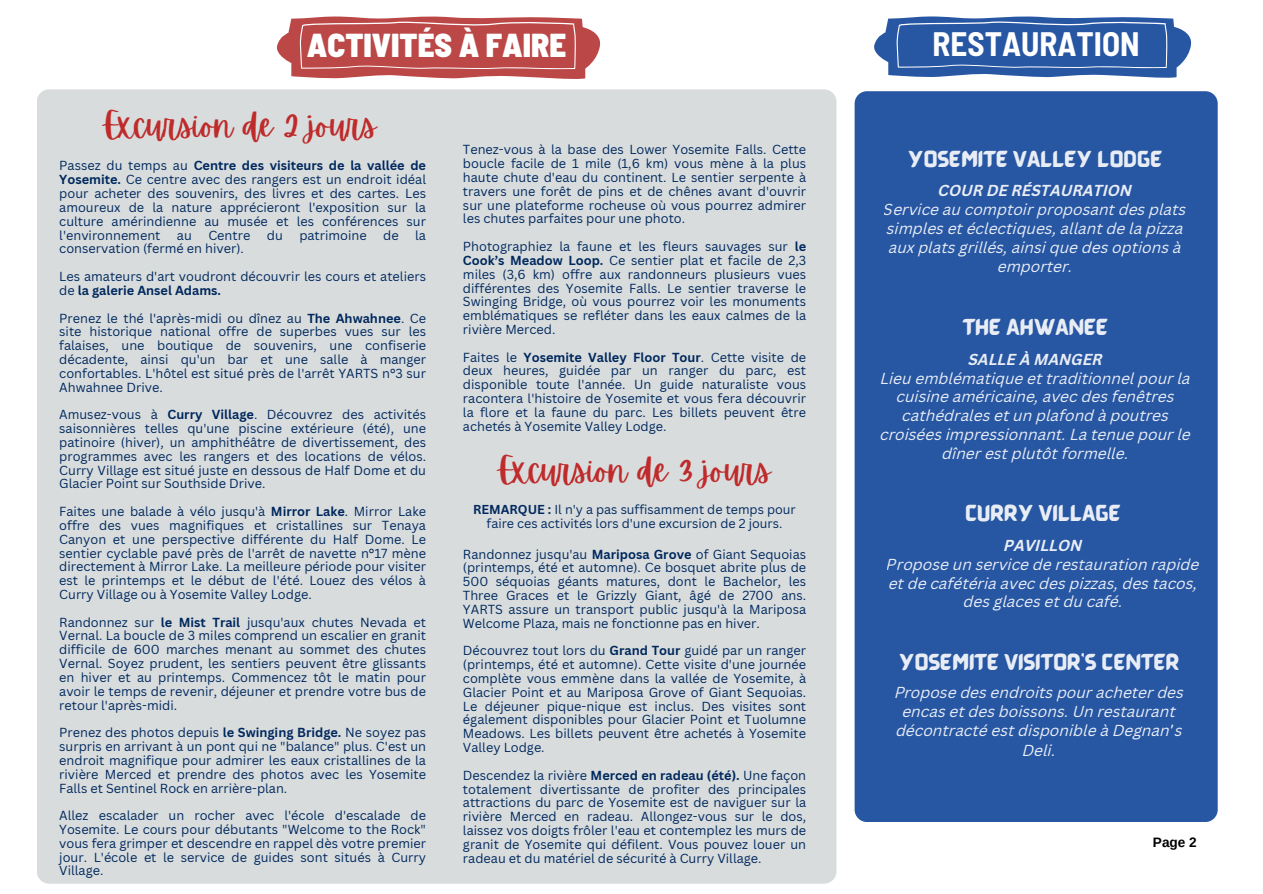
<style>
.page{position:relative;width:1263px;height:894px;background:#fff}
.page>*{position:absolute;margin:0;border:0;box-sizing:border-box;transform-origin:0 0}
.t1{font:33.3px "Apricots";color:#bf2b2b}
.t2{font:900 semi-condensed 33.15px "Barlow";color:#fff}
.t3{font:700 semi-condensed 33.15px "Barlow";color:#fff}
.t4{font:17.25px "BARABARA Regular";color:#fff}
.t5{font:italic 15.45px/19.2px "Canva Sans";color:#fff;text-align:center}
.t6{font:italic 700 15.45px "Canva Sans";color:#fff}
.t7{font:700 13.65px "Arimo";color:#000}
.t8{font:12.75px/13.8px "Canva Sans";color:#00285d;text-align:justify}
.t9{font:12.6px/13.6px "Canva Sans";color:#00285d;text-align:center}
.s1{font-weight:700}
.s2{font-family:"Noto Sans Gurmukhi";font-style:normal}
</style>
<div class="page">
<div style="left:37px;top:89px;width:799px;height:794px;background:#d8dcdd;border-radius:12px"></div>
<svg style="left:277px;top:16px;width:323px;height:63px;background:#c46060"></svg>
<div style="left:855px;top:91px;width:363px;height:730px;background:#2756a3;border-radius:12px"></div>
<svg style="left:874px;top:16px;width:317px;height:62px;background:#456eb0"></svg>
<p class="t2" style="left:307px;top:24px;width:261px">ACTIVITÉS À FAIRE</p>
<p class="t3" style="left:933px;top:23px;width:209px">RESTAURATION</p>
<p class="t2" style="left:336px;top:44px;width:199px">THINGS TO DO:</p>
<h1 class="t2" style="left:933px;top:44px;width:199px">THINGS TO DO:</h1>
<h1 class="t1" style="left:104px;top:106px;width:274px">Excursion de 2 jours</h1>
<h2 class="t8" style="left:59px;top:158px;width:368px">Passez du temps au <span class="s1">Centre des visiteurs de la vallée de Yosemite.</span> Ce centre avec des rangers est un endroit idéal pour acheter des souvenirs, des livres et des cartes. Les amoureux de la nature apprécieront l'exposition sur la culture amérindienne au musée et les conférences sur l'environnement</h2>
<p class="t8" style="left:463px;top:142px;width:345px">Tenez-vous à la base des Lower Yosemite Falls. Cette boucle facile de 1 mile (1,6 km) vous mène à la plus haute chute d'eau du continent. Le sentier serpente à travers une forêt de pins et de chênes avant d'ouvrir sur une plateforme rocheuse où vous pourrez admirer les chutes parfaites pour une photo.</p>
<p class="t8" style="left:463px;top:239px;width:345px">Photographiez la faune et les fleurs sauvages sur <span class="s1">le Cook’s Meadow Loop.</span> Ce sentier plat et facile de 2,3 miles (3,6 km) offre aux randonneurs plusieurs vues différentes des Yosemite Falls. Le sentier traverse le Swinging Bridge, où vous pourrez voir les monuments emblématiques se refléter dans les eaux calmes de la rivière Merced.</p>
<p class="t8" style="left:463px;top:350px;width:345px">Faites le <span class="s1">Yosemite Valley Floor Tour</span>. Cette visite de deux heures, guidée par un ranger du parc, est disponible toute l'année. Un guide naturaliste vous racontera l'histoire de Yosemite et vous fera découvrir la flore et la faune du parc. Les billets peuvent être achetés à Yosemite Valley Lodge.</p>
<h3 class="t4" style="left:908px;top:147px;width:256px">YOSEMITE VALLEY LODGE</h3>
<p class="t6" style="left:938px;top:184px;width:195px">COUR DE RÉSTAURATION</p>
<p class="t5" style="left:884px;top:201px;width:304px">Service au comptoir proposant des plats simples et éclectiques, allant de la pizza aux plats grillés, ainsi que des options à emporter.</p>
<h2 class="t8" style="left:177px;top:228px;width:16px">au</h2>
<h2 class="t8" style="left:208px;top:228px;width:43px">Centre</h2>
<h2 class="t8" style="left:267px;top:228px;width:17px">du</h2>
<h2 class="t8" style="left:299px;top:228px;width:69px">patrimoine</h2>
<h2 class="t8" style="left:383px;top:228px;width:17px">de</h2>
<h2 class="t8" style="left:415px;top:228px;width:12px">la</h2>
<h2 class="t8" style="left:59px;top:241px;width:186px">conservation (fermé en hiver).</h2>
<p class="t8" style="left:59px;top:269px;width:368px">Les amateurs d'art voudront découvrir les cours et ateliers de <span class="s1">la galerie Ansel Adams.</span></p>
<p class="t8" style="left:59px;top:310px;width:368px">Prenez le thé l'après-midi ou dînez au <span class="s1">The Ahwahnee</span>. Ce site historique national offre de superbes vues sur les falaises, une boutique de souvenirs, une confiserie décadente, ainsi qu'un bar et une salle à manger confortables. L'hôtel est situé près de l'arrêt YARTS n°3 sur Ahwahnee Drive.</p>
<p class="t8" style="left:59px;top:407px;width:368px">Amusez-vous à <span class="s1">Curry Village</span>. Découvrez des activités saisonnières telles qu'une piscine extérieure (été), une patinoire (hiver), un amphithéâtre de divertissement, des programmes avec les rangers et des locations de vélos.<br>Curry Village est situé juste en dessous de Half Dome et du Glacier Point sur Southside Drive.</p>
<h2 class="t8" style="left:59px;top:504px;width:368px">Faites une balade à vélo jusqu'à <span class="s1">Mirror Lake</span>. Mirror Lake offre des vues magnifiques et cristallines sur Tenaya Canyon et une perspective différente du Half Dome. Le sentier cyclable pavé près de l'arrêt de navette n°17 mène directement à Mirror Lake. La meilleure période pour visiter est le printemps et le début de l'été. Louez des vélos à Curry Village ou à Yosemite Valley Lodge.</h2>
<p class="t8" style="left:59px;top:614px;width:368px">Randonnez sur <span class="s1">le Mist Trail</span> jusqu'aux chutes Nevada et Vernal. La boucle de 3 miles comprend un escalier en granit difficile de 600 marches menant au sommet des chutes Vernal. Soyez prudent, les sentiers peuvent être glissants en hiver et au printemps. Commencez tôt le matin pour avoir le temps de revenir, déjeuner et prendre votre bus de retour l'après-midi.</p>
<p class="t8" style="left:59px;top:725px;width:368px">Prenez des photos depuis <span class="s1">le Swinging Bridge.</span> Ne soyez pas surpris en arrivant à un pont qui ne "balance" plus. C'est un endroit magnifique pour admirer les eaux cristallines de la rivière Merced et prendre des photos avec les Yosemite Falls et Sentinel Rock en arrière-plan.</p>
<p class="t8" style="left:59px;top:808px;width:368px">Allez escalader un rocher avec l'école d'escalade de Yosemite. Le cours pour débutants "Welcome to the Rock" vous fera grimper et descendre en rappel dès votre premier jour. L'école et le service de guides sont situés à Curry Village.</p>
<h3 class="t4" style="left:963px;top:315px;width:147px">THE AHWANEE</h3>
<p class="t6" style="left:968px;top:353px;width:136px">SALLE À MANGER</p>
<p class="t5" style="left:880px;top:370px;width:312px;line-height:18.8px">Lieu emblématique et traditionnel pour la cuisine américaine, avec des fenêtres cathédrales et un plafond à poutres croisées impressionnant. La tenue pour le dîner est plutôt formelle.</p>
<p class="t1" style="left:498px;top:451px;width:274px">Excursion de 3 jours</p>
<h3 class="t4" style="left:965px;top:501px;width:157px">CURRY VILLAGE</h3>
<p class="t6" style="left:1004px;top:539px;width:80px">PAVILLON</p>
<p class="t5" style="left:887px;top:556px;width:314px;line-height:18.8px">Propose un service de restauration rapide et de cafétéria avec des pizzas, des tacos, des glaces et du café.</p>
<p class="t9" style="left:473px;top:502px;width:324px"><span class="s1">REMARQUE :</span> Il n'y a pas suffisamment de temps pour faire ces activités lors d'une excursion de 2 jours.</p>
<p class="t8" style="left:463px;top:546px;width:345px">Randonnez jusqu'au <span class="s1">Mariposa Grove</span> of Giant Sequoias (printemps, été et automne). Ce bosquet abrite plus de 500 séquoias géants matures, dont le Bachelor, les Three Graces et le Grizzly Giant, âgé de 2700 ans.<br>YARTS assure un transport public jusqu'à la Mariposa Welcome Plaza, mais ne fonctionne pas en hiver.</p>
<p class="t8" style="left:463px;top:643px;width:345px">Découvrez tout lors du <span class="s1">Grand Tour</span> guidé par un ranger (printemps, été et automne). Cette visite d'une journée complète vous emmène dans la vallée de Yosemite, à Glacier Point et au Mariposa Grove of Giant Sequoias.<br>Le déjeuner pique-nique est inclus. Des visites sont également disponibles pour Glacier Point et Tuolumne Meadows. Les billets peuvent être achetés à Yosemite Valley Lodge.</p>
<p class="t8" style="left:463px;top:767px;width:345px">Descendez la rivière <span class="s1">Merced en radeau (été).</span> Une façon totalement divertissante de profiter des principales attractions du parc de Yosemite est de naviguer sur la rivière Merced en radeau. Allongez-vous sur le dos, laissez vos doigts frôler l'eau et contemplez les murs de granit de Yosemite qui défilent. Vous pouvez louer un radeau et du matériel de sécurité à Curry Village.</p>
<h3 class="t4" style="left:899px;top:650px;width:282px">YOSEMITE VISITOR'S CENTER</h3>
<p class="t5" style="left:894px;top:684px;width:291px">Propose des endroits pour acheter des encas et des boissons. Un restaurant décontracté est disponible à Degnan<span class="s2">’</span>s<br>Deli.</p>
<h1 class="t7" style="left:1153px;top:834px;width:45px">Page 2</h1>
</div>
